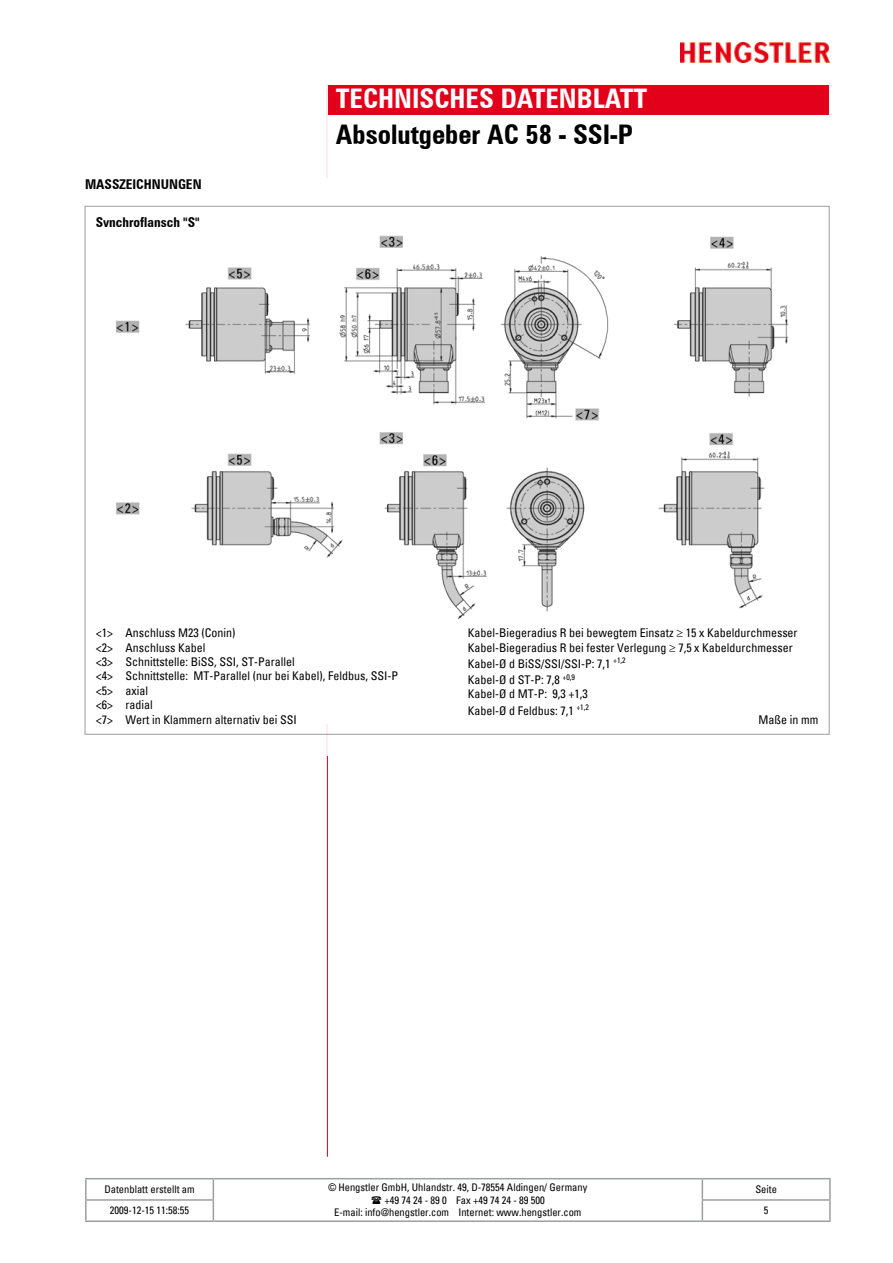
<style>
.page{position:relative;width:893px;height:1263px;background:#fff}
.page>*{position:absolute;margin:0;border:0;box-sizing:border-box;transform-origin:0 0}
.t1{font:700 condensed 27px "Zurich BT";color:#000}
.t2{font:700 condensed 27px "Zurich BT";color:#fff}
.t3{font:700 condensed 13.5px "Zurich BT";color:#000}
.t4{font:condensed 12px/14.4px "Univers";color:#000}
.t5{font:condensed 10.5px "Univers";color:#000}
.s1{font-family:"Arial";font-stretch:normal}
</style>
<div class="page">
<img style="left:680px;top:43px;width:149px;height:20px">
<div style="left:327px;top:85px;width:502px;height:30px;background:#e2001a"></div>
<hr style="left:327px;top:85px;width:1px;height:1072px;background:#e2001a">
<hr style="left:327px;top:85px;width:1px;height:106px;background:#fff">
<hr style="left:85px;top:1178px;width:128px;height:1px;background:#9c9e9f">
<hr style="left:85px;top:1179px;width:2px;height:20px;background:#9c9e9f">
<hr style="left:213px;top:1178px;width:489px;height:1px;background:#9c9e9f">
<hr style="left:702px;top:1178px;width:129px;height:1px;background:#9c9e9f">
<hr style="left:829px;top:1179px;width:2px;height:20px;background:#9c9e9f">
<hr style="left:85px;top:1199px;width:129px;height:2px;background:#9c9e9f">
<svg style="left:85px;top:1201px;width:2px;height:19px"></svg>
<svg style="left:213px;top:1179px;width:1px;height:41px"></svg>
<hr style="left:702px;top:1199px;width:129px;height:2px;background:#9c9e9f">
<svg style="left:702px;top:1179px;width:1px;height:41px"></svg>
<svg style="left:829px;top:1201px;width:2px;height:19px"></svg>
<hr style="left:85px;top:1220px;width:128px;height:2px;background:#9c9e9f">
<hr style="left:213px;top:1220px;width:489px;height:2px;background:#9c9e9f">
<hr style="left:702px;top:1220px;width:129px;height:2px;background:#9c9e9f">
<svg style="left:327px;top:735px;width:1px;height:21px"></svg>
<hr style="left:327px;top:206px;width:1px;height:529px;background:#fff">
<div style="left:85px;top:179px;width:744px;height:38px;background:#fff"></div>
<img style="left:116px;top:235px;width:673px;height:384px">
<p class="t3" style="left:85px;top:176px;width:118px">MASSZEICHNUNGEN</p>
<p class="t3" style="left:96px;top:214px;width:106px">Synchroflansch "S"</p>
<h1 class="t2" style="left:336px;top:82px;width:313px">TECHNISCHES DATENBLATT</h1>
<h1 class="t1" style="left:336px;top:118px;width:298px">Absolutgeber AC 58 - SSI-P</h1>
<p class="t4" style="left:96px;top:625px;width:304px">&lt;1&gt; Anschluss M23 (Conin)<br>&lt;2&gt; Anschluss Kabel<br>&lt;3&gt; Schnittstelle: BiSS, SSI, ST-Parallel<br>&lt;4&gt; Schnittstelle: MT-Parallel (nur bei Kabel), Feldbus, SSI-P &lt;5&gt; axial<br>&lt;6&gt; radial<br>&lt;7&gt; Wert in Klammern alternativ bei SSI</p>
<p class="t4" style="left:468px;top:625px;width:331px">Kabel-Biegeradius R bei bewegtem Einsatz ≥ 15 x Kabeldurchmesser<br>Kabel-Biegeradius R bei fester Verlegung ≥ 7,5 x Kabeldurchmesser</p>
<p class="t4" style="left:468px;top:655px;width:159px;line-height:16.2px">Kabel-Ø d BiSS/SSI/SSI-P: 7,1 <sup>+1,2<br></sup>Kabel-Ø d ST-P: 7,8 <sup>+0,9</sup></p>
<p class="t4" style="left:468px;top:686px;width:123px;line-height:16.2px">Kabel-Ø d MT-P: 9,3 +1,3<br>Kabel-Ø d Feldbus: 7,1 <sup>+1,2</sup></p>
<p class="t4" style="left:759px;top:712px;width:61px">Maße in mm</p>
<p class="t5" style="left:104px;top:1182px;width:92px">Datenblatt erstellt am</p>
<p class="t5" style="left:328px;top:1180px;width:261px"><span class="s1">©</span> Hengstler GmbH, Uhlandstr. 49, D-78554 Aldingen/ Germany</p>
<p class="t5" style="left:385px;top:1193px;width:162px">+49 74 24 - 89 0 Fax +49 74 24 - 89 500</p>
<p class="t5" style="left:334px;top:1206px;width:249px">E-mail: info@hengstler.com Internet: www.hengstler.com</p>
<p class="t5" style="left:755px;top:1182px;width:23px">Seite</p>
<p class="t5" style="left:110px;top:1204px;width:81px">2009-12-15 11:58:55</p>
<p class="t5" style="left:764px;top:1204px;width:6px">5</p>
</div>
